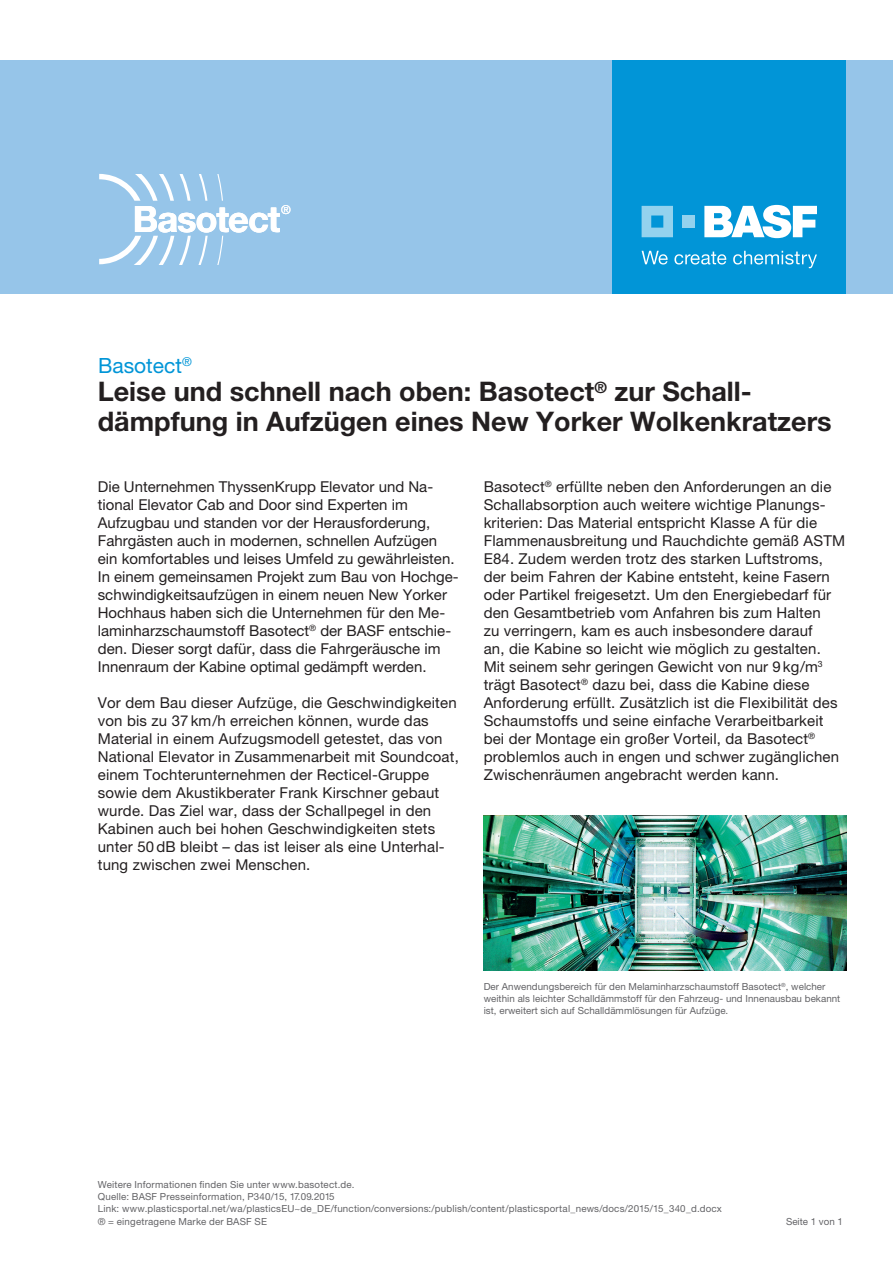
<style>
.page{position:relative;width:893px;height:1263px;background:#fff}
.page>*{position:absolute;margin:0;border:0;box-sizing:border-box;transform-origin:0 0}
.t1{font:700 36.3px "Helvetica Neue LT Pro";letter-spacing:-.03em;color:#fff}
.Headline{font:700 27px/30px "Helvetica Neue LT Pro";color:#231f20}
.Produkt{font:21px "Helvetica Neue LT Pro";color:#0195d7}
.Fliesstext{font:15px/18px "Helvetica Neue LT Pro";letter-spacing:.01em;color:#231f20}
.t2{font:300 12.15px "Helvetica Neue LT Pro";color:#fff}
.Information{font:9.75px "Helvetica Neue LT Pro";letter-spacing:.02em;color:#636366}
.BU{font:9.75px/12px "Helvetica Neue LT Pro";letter-spacing:.005em;color:#636366}
</style>
<div class="page">
<div style="left:0;top:60px;width:893px;height:234px;background:#96c5e9"></div>
<svg style="left:99px;top:174px;width:124px;height:90px"></svg>
<div style="left:612px;top:60px;width:234px;height:234px;background:#0195d7"></div>
<svg style="left:642px;top:206px;width:31px;height:31px"></svg>
<div style="left:683px;top:215px;width:12px;height:13px;background:#93d2ee"></div>
<svg style="left:704px;top:205px;width:113px;height:33px"></svg>
<svg style="left:642px;top:251px;width:26px;height:13px"></svg>
<svg style="left:674px;top:252px;width:52px;height:12px"></svg>
<svg style="left:733px;top:251px;width:84px;height:17px"></svg>
<img style="left:484px;top:816px;width:362px;height:154px">
<h1 class="t1" style="left:133px;top:196px;width:149px">Basotect</h1>
<p class="t2" style="left:281px;top:202px;width:11px">®</p>
<p class="Produkt" style="left:98px;top:353px;width:95px">Basotect<sup>®</sup></p>
<p class="Headline" style="left:98px;top:376px;width:735px">Leise und schnell nach oben: Basotect<sup>®</sup> zur Schall&shy;dämpfung in Aufzügen eines New Yorker Wolkenkratzers</p>
<p class="Fliesstext" style="left:98px;top:477px;width:362px">Die Unternehmen ThyssenKrupp Elevator und Na&shy;tional Elevator Cab and Door sind Experten im Aufzugbau und standen vor der Herausforderung, Fahrgästen auch in modernen, schnellen Aufzügen ein komfortables und leises Umfeld zu gewährleisten.<br>In einem gemeinsamen Projekt zum Bau von Hochge&shy;schwindigkeitsaufzügen in einem neuen New Yorker Hochhaus haben sich die Unternehmen für den Me&shy;laminharzschaumstoff Basotect<sup>®</sup> der BASF entschie&shy;den. Dieser sorgt dafür, dass die Fahrgeräusche im Innenraum der Kabine optimal gedämpft werden.</p>
<p class="Fliesstext" style="left:98px;top:693px;width:363px">Vor dem Bau dieser Aufzüge, die Geschwindigkeiten von bis zu 37 km/h erreichen können, wurde das Material in einem Aufzugsmodell getestet, das von National Elevator in Zusammenarbeit mit Soundcoat, einem Tochterunternehmen der Recticel-Gruppe sowie dem Akustikberater Frank Kirschner gebaut wurde. Das Ziel war, dass der Schallpegel in den Kabinen auch bei hohen Geschwindigkeiten stets unter 50dB bleibt – das ist leiser als eine Unterhal&shy;tung zwischen zwei Menschen.</p>
<p class="Fliesstext" style="left:484px;top:477px;width:363px">Basotect<sup>®</sup> erfüllte neben den Anforderungen an die Schallabsorption auch weitere wichtige Planungs&shy;kriterien: Das Material entspricht Klasse A für die Flammenausbreitung und Rauchdichte gemäß ASTM E84. Zudem werden trotz des starken Luftstroms, der beim Fahren der Kabine entsteht, keine Fasern oder Partikel freigesetzt. Um den Energiebedarf für den Gesamtbetrieb vom Anfahren bis zum Halten<br>zu verringern, kam es auch insbesondere darauf<br>an, die Kabine so leicht wie möglich zu gestalten.<br>Mit seinem sehr geringen Gewicht von nur 9kg/m<sup>3 </sup>trägt Basotect<sup>®</sup> dazu bei, dass die Kabine diese Anforderung erfüllt. Zusätzlich ist die Flexibilität des Schaumstoffs und seine einfache Verarbeitbarkeit bei der Montage ein großer Vorteil, da Basotect<sup>® </sup>problemlos auch in engen und schwer zugänglichen Zwischenräumen angebracht werden kann.</p>
<p class="BU" style="left:484px;top:980px;width:358px">Der Anwendungsbereich für den Melaminharzschaumstoff Basotect<sup>®</sup>, welcher weithin als leichter Schalldämmstoff für den Fahrzeug- und Innenausbau bekannt ist, erweitert sich auf Schalldämmlösungen für Aufzüge.</p>
<p class="Information" style="left:98px;top:1178px;width:258px">Weitere Informationen finden Sie unter www.basotect.de.</p>
<p class="Information" style="left:98px;top:1190px;width:238px">Quelle: BASF Presseinformation, P340/15, 17.09.2015</p>
<p class="Information" style="left:98px;top:1202px;width:625px">Link: www.plasticsportal.net/wa/plasticsEU~de_DE/function/conversions:/publish/content/plasticsportal_news/docs/2015/15_340_d.docx</p>
<p class="BU" style="left:98px;top:1215px;width:171px">® = eingetragene Marke der BASF SE</p>
<p class="BU" style="left:786px;top:1215px;width:58px">Seite 1 von 1</p>
</div>
